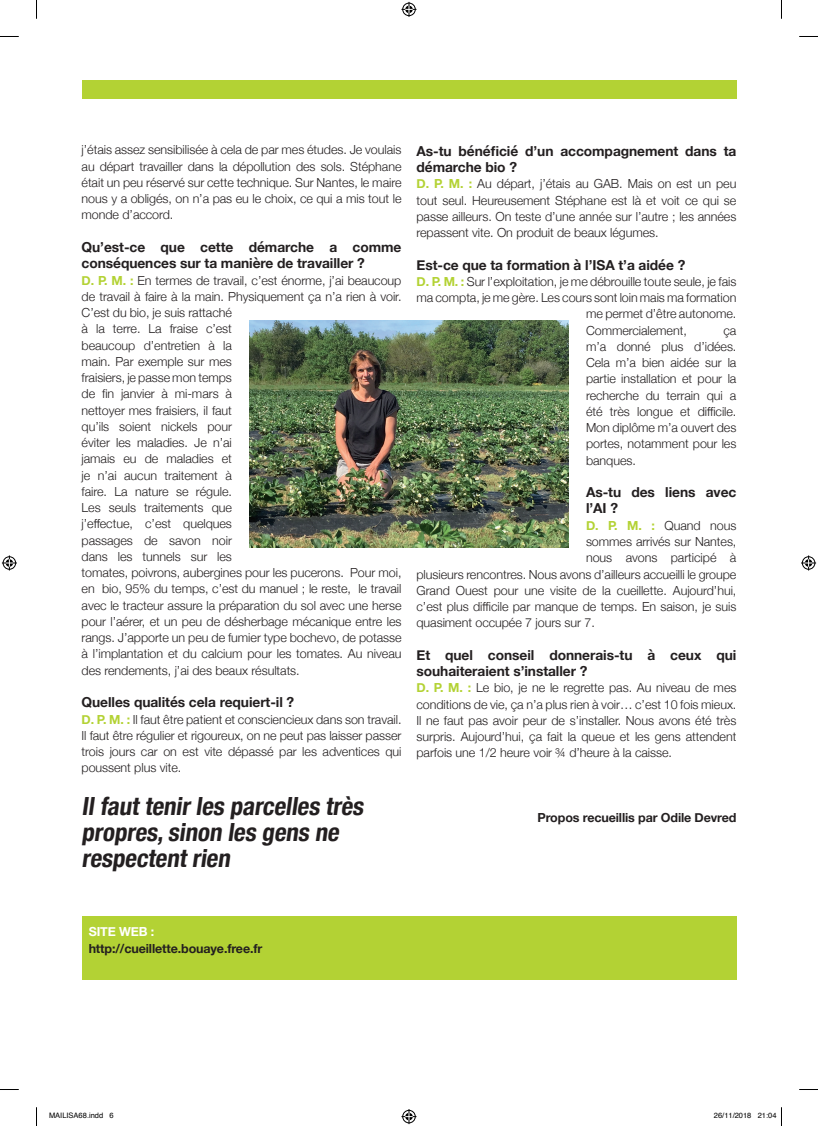
<style>
.page{position:relative;width:818px;height:1126px;background:#fff}
.page>*{position:absolute;margin:0;border:0;box-sizing:border-box;transform-origin:0 0}
.t1{font:700 condensed 25px/26.2px "Helvetica Neue";color:#231f20}
.t2{font:700 13.75px/16.2px "Helvetica Neue";letter-spacing:-.005em;color:#231f20}
.t3{font:300 12.5px/16.2px "Helvetica Neue";letter-spacing:-.005em;color:#231f20;text-align:justify}
.t4{font:700 12.5px "Helvetica Neue";letter-spacing:-.01em;color:#231f20}
.t5{font:700 12.5px "Helvetica Neue";letter-spacing:-.01em;color:#fff}
.t6{font:7.5px "Helvetica";color:#000}
.s1{font-weight:700;color:#b3d234}
</style>
<div class="page">
<div style="left:81px;top:80px;width:655px;height:18px;background:#b3d234"></div>
<div style="left:81px;top:916px;width:655px;height:63px;background:#b3d234"></div>
<img style="left:249px;top:320px;width:319px;height:227px">
<svg style="left:0;top:36px;width:19px;height:1px"></svg>
<svg style="left:799px;top:36px;width:18px;height:1px"></svg>
<svg style="left:0;top:1089px;width:19px;height:1px"></svg>
<svg style="left:799px;top:1089px;width:18px;height:1px"></svg>
<svg style="left:36px;top:0;width:1px;height:19px"></svg>
<svg style="left:36px;top:1107px;width:1px;height:18px"></svg>
<svg style="left:401px;top:2px;width:15px;height:15px"></svg>
<svg style="left:401px;top:1109px;width:15px;height:14px"></svg>
<svg style="left:2px;top:555px;width:15px;height:15px"></svg>
<svg style="left:801px;top:555px;width:14px;height:15px"></svg>
<p class="t3" style="left:81px;top:141px;width:321px">j’étais assez sensibilisée à cela de par mes études. Je voulais au départ travailler dans la dépollution des sols. Stéphane était un peu réservé sur cette technique. Sur Nantes, le maire nous y a obligés, on n’a pas eu le choix, ce qui a mis tout le monde d’accord.</p>
<p class="t2" style="left:81px;top:239px;width:321px">Qu’est-ce que cette démarche a comme conséquences sur ta manière de travailler ?</p>
<p class="t3" style="left:81px;top:271px;width:321px;text-align:left"><span class="s1">D. P. M. :</span> En termes de travail, c’est énorme, j’ai beaucoup de travail à faire à la main. Physiquement ça n’a rien à voir.<br>C’est du bio, je suis rattaché<br>à la terre. La fraise c’est<br>beaucoup d’entretien à la<br>main. Par exemple sur mes<br>fraisiers, je passe mon temps<br>de fin janvier à mi-mars à<br>nettoyer mes fraisiers, il faut<br>qu’ils soient nickels pour<br>éviter les maladies. Je n’ai<br>jamais eu de maladies et<br>je n’ai aucun traitement à<br>faire. La nature se régule.<br>Les seuls traitements que<br>j’effectue, c’est quelques<br>passages de savon noir<br>dans les tunnels sur les<br>tomates, poivrons, aubergines pour les pucerons. Pour moi, en bio, 95% du temps, c’est du manuel ; le reste, le travail avec le tracteur assure la préparation du sol avec une herse pour l’aérer, et un peu de désherbage mécanique entre les rangs. J’apporte un peu de fumier type bochevo, de potasse à l’implantation et du calcium pour les tomates. Au niveau des rendements, j’ai des beaux résultats.</p>
<p class="t2" style="left:81px;top:694px;width:214px">Quelles qualités cela requiert-il ?</p>
<p class="t3" style="left:81px;top:710px;width:321px"><span class="s1">D. P. M. :</span> Il faut être patient et consciencieux dans son travail.<br>Il faut être régulier et rigoureux, on ne peut pas laisser passer trois jours car on est vite dépassé par les adventices qui poussent plus vite.</p>
<h1 class="t1" style="left:81px;top:791px;width:288px">Ilfauttenirles parcelles très propres,sinon les gens ne respectentrien</h1>
<p class="t2" style="left:416px;top:143px;width:321px">As-tu bénéficié d’un accompagnement dans ta démarche bio ?</p>
<p class="t3" style="left:416px;top:175px;width:321px"><span class="s1">D. P. M. :</span> Au départ, j’étais au GAB. Mais on est un peu tout seul. Heureusement Stéphane est là et voit ce qui se passe ailleurs. On teste d’une année sur l’autre ; les années repassent vite. On produit de beaux légumes.</p>
<p class="t2" style="left:416px;top:257px;width:270px">Est-ce que ta formation à l’ISA t’a aidée ?</p>
<p class="t3" style="left:416px;top:272px;width:321px"><span class="s1">D. P. M. :</span> Sur l’exploitation, je me débrouille toute seule, je fais</p>
<p class="t3" style="left:416px;top:288px;width:321px">ma compta, je me gère. Les cours sont loin mais ma formation</p>
<p class="t3" style="left:585px;top:305px;width:152px">me permet d’être autonome.</p>
<p class="t3" style="left:585px;top:321px;width:102px">Commercialement,</p>
<p class="t3" style="left:585px;top:321px;width:152px;text-indent:137px">ça m’a donné plus d’idées.<br>Cela m’a bien aidée sur la partie installation et pour la recherche du terrain qui a été très longue et difficile.<br>Mon diplôme m’a ouvert des portes, notamment pour les banques.</p>
<p class="t2" style="left:585px;top:484px;width:152px">As-tu des liens avec l’AI ?</p>
<p class="t3" style="left:585px;top:516px;width:152px"><span class="s1">D. P. M. :</span> Quand nous</p>
<p class="t3" style="left:585px;top:532px;width:152px">sommes arrivés sur Nantes,</p>
<p class="t3" style="left:585px;top:548px;width:152px">nous avons participé à</p>
<p class="t3" style="left:416px;top:565px;width:321px">plusieurs rencontres. Nous avons d’ailleurs accueilli le groupe</p>
<p class="t3" style="left:416px;top:581px;width:321px">Grand Ouest pour une visite de la cueillette. Aujourd’hui,</p>
<p class="t3" style="left:416px;top:597px;width:321px">c’est plus difficile par manque de temps. En saison, je suis</p>
<p class="t3" style="left:416px;top:613px;width:180px">quasiment occupée 7 jours sur 7.</p>
<p class="t2" style="left:416px;top:647px;width:321px">Et quel conseil donnerais-tu à ceux qui souhaiteraient s’installer ?</p>
<p class="t3" style="left:416px;top:678px;width:321px"><span class="s1">D. P. M. :</span> Le bio, je ne le regrette pas. Au niveau de mes conditions de vie, ça n’a plus rien à voir… c’est 10 fois mieux.<br>Il ne faut pas avoir peur de s’installer. Nous avons été très surpris. Aujourd’hui, ça fait la queue et les gens attendent parfois une 1/2 heure voir ¾ d’heure à la caisse.</p>
<p class="t4" style="left:537px;top:808px;width:200px">Propos recueillis par Odile Devred</p>
<p class="t5" style="left:89px;top:921px;width:67px">SITE WEB :</p>
<p class="t4" style="left:89px;top:938px;width:175px">http://cueillette.bouaye.free.fr</p>
<p class="t6" style="left:49px;top:1109px;width:66px">MAILISA68.indd 6</p>
<p class="t6" style="left:713px;top:1109px;width:64px">26/11/2018 21:04</p>
</div>
